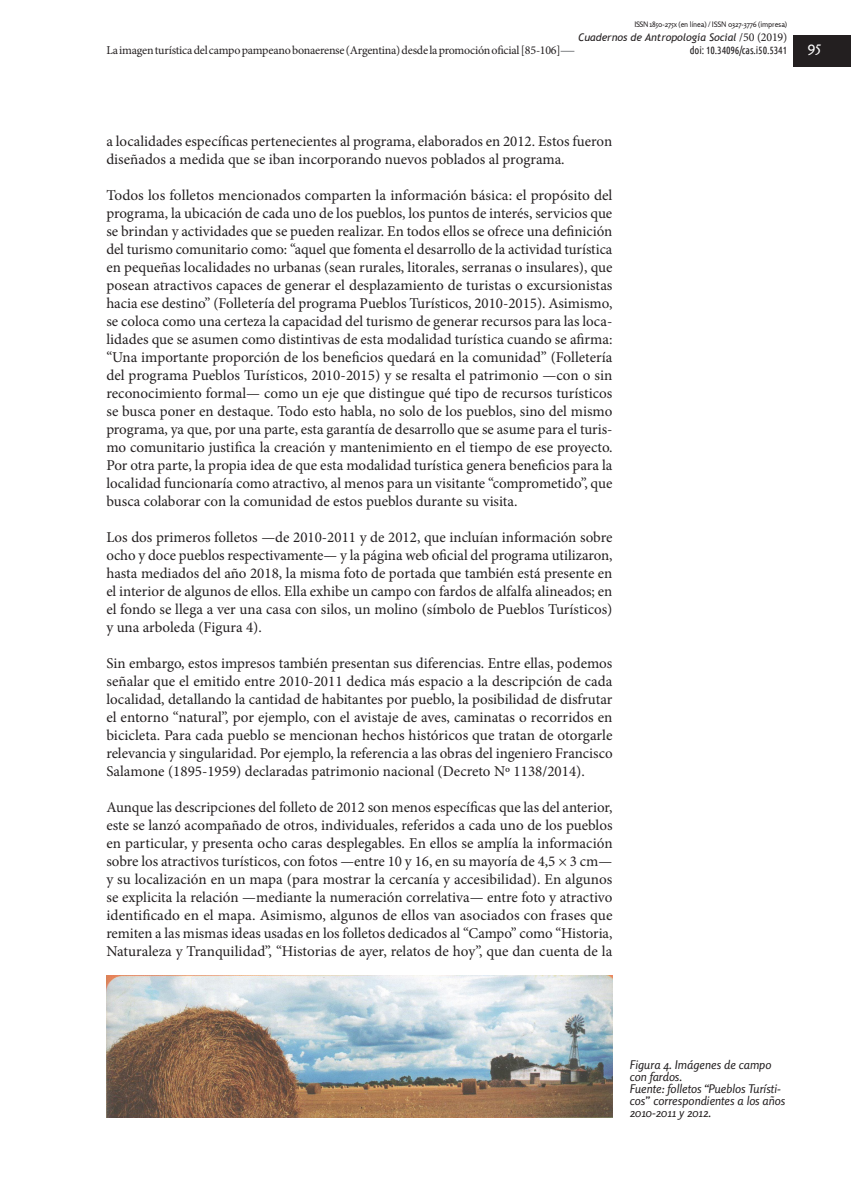
<style>
.page{position:relative;width:851px;height:1191px;background:#fff}
.page>*{position:absolute;margin:0;border:0;box-sizing:border-box;transform-origin:0 0}
.Art____Texto_princip{font:15px/18px "Minion Pro";color:#231f20;text-align:justify}
.t1{font:15px "Rosario";color:#fff}
.Img____Epígrafe_infe{font:italic 12px/12px "Rosario";color:#231f20}
.t2{font:12px "Minion Pro";letter-spacing:-.02em;color:#231f20}
.t3{font:italic 10.5px "Trebuchet MS";color:#231f20}
.t4{font:10.5px "Ubuntu Condensed";letter-spacing:-.01em;color:#231f20}
.t5{font:7.5px "Rosario";letter-spacing:-.02em;color:#231f20}
.s1{font-family:"Minion Pro";font-style:normal;font-size:12px}
.s2{font-style:italic}
</style>
<div class="page">
<hr style="left:142px;top:51px;width:432px;height:1px;background:#808285">
<div style="left:793px;top:35px;width:57px;height:31px;background:#231f20"></div>
<div style="left:106px;top:43px;width:454px;height:15px;background:#fff"></div>
<img style="left:106px;top:975px;width:506px;height:143px">
<p class="t5" style="left:634px;top:20px;width:154px">ISSN 1850-275x (en línea) / ISSN 0327-3776 (impresa)</p>
<p class="t3" style="left:578px;top:31px;width:210px">Cuadernos de Antropología Social <span class="s1">/50 (2019)</span></p>
<p class="t2" style="left:106px;top:42px;width:455px">La imagen turística del campo pampeano bonaerense (Argentina) desde la promoción oficial [85<span class="s2">-</span>106]</p>
<p class="t4" style="left:689px;top:44px;width:99px">doi: 10.34096/cas.i50.5341</p>
<p class="t1" style="left:807px;top:38px;width:15px">95</p>
<p class="Art____Texto_princip" style="left:106px;top:132px;width:507px">a localidades específicas pertenecientes al programa, elaborados en 2012. Estos fueron diseñados a medida que se iban incorporando nuevos poblados al programa.</p>
<p class="Art____Texto_princip" style="left:106px;top:186px;width:507px">Todos los folletos mencionados comparten la información básica: el propósito del programa, la ubicación de cada uno de los pueblos, los puntos de interés, servicios que se brindan y actividades que se pueden realizar. En todos ellos se ofrece una definición del turismo comunitario como: “aquel que fomenta el desarrollo de la actividad turística en pequeñas localidades no urbanas (sean rurales, litorales, serranas o insulares), que posean atractivos capaces de generar el desplazamiento de turistas o excursionistas hacia ese destino” (Folletería del programa Pueblos Turísticos, 2010-2015). Asimismo, se coloca como una certeza la capacidad del turismo de generar recursos para las loca&shy;lidades que se asumen como distintivas de esta modalidad turística cuando se afirma: “Una importante proporción de los beneficios quedará en la comunidad” (Folletería del programa Pueblos Turísticos, 2010-2015) y se resalta el patrimonio —con o sin reconocimiento formal— como un eje que distingue qué tipo de recursos turísticos se busca poner en destaque. Todo esto habla, no solo de los pueblos, sino del mismo programa, ya que, por una parte, esta garantía de desarrollo que se asume para el turis&shy;mo comunitario justifica la creación y mantenimiento en el tiempo de ese proyecto.<br>Por otra parte, la propia idea de que esta modalidad turística genera beneficios para la localidad funcionaría como atractivo, al menos para un visitante “comprometido”, que busca colaborar con la comunidad de estos pueblos durante su visita.</p>
<p class="Art____Texto_princip" style="left:106px;top:528px;width:507px">Los dos primeros folletos —de 2010-2011 y de 2012, que incluían información sobre ocho y doce pueblos respectivamente— y la página web oficial del programa utilizaron, hasta mediados del año 2018, la misma foto de portada que también está presente en el interior de algunos de ellos. Ella exhibe un campo con fardos de alfalfa alineados; en el fondo se llega a ver una casa con silos, un molino (símbolo de Pueblos Turísticos) y una arboleda (Figura 4).</p>
<p class="Art____Texto_princip" style="left:106px;top:654px;width:507px">Sin embargo, estos impresos también presentan sus diferencias. Entre ellas, podemos señalar que el emitido entre 2010-2011 dedica más espacio a la descripción de cada localidad, detallando la cantidad de habitantes por pueblo, la posibilidad de disfrutar el entorno “natural”, por ejemplo, con el avistaje de aves, caminatas o recorridos en bicicleta. Para cada pueblo se mencionan hechos históricos que tratan de otorgarle relevancia y singularidad. Por ejemplo, la referencia a las obras del ingeniero Francisco Salamone (1895-1959) declaradas patrimonio nacional (Decreto Nº 1138/2014).</p>
<p class="Art____Texto_princip" style="left:106px;top:798px;width:507px">Aunque las descripciones del folleto de 2012 son menos específicas que las del anterior, este se lanzó acompañado de otros, individuales, referidos a cada uno de los pueblos en particular, y presenta ocho caras desplegables. En ellos se amplía la información sobre los atractivos turísticos, con fotos —entre 10 y 16, en su mayoría de 4,5 × 3 cm— y su localización en un mapa (para mostrar la cercanía y accesibilidad). En algunos se explicita la relación —mediante la numeración correlativa— entre foto y atractivo identificado en el mapa. Asimismo, algunos de ellos van asociados con frases que remiten a las mismas ideas usadas en los folletos dedicados al “Campo” como “Historia, Naturaleza y Tranquilidad”, “Historias de ayer, relatos de hoy”, que dan cuenta de la</p>
<p class="Img____Epígrafe_infe" style="left:629px;top:1058px;width:157px">Figura 4. Imágenes de campo con fardos.<br>Fuente: folletos “Pueblos Turísti&shy;cos” correspondientes a los años<br>2010-2011 y 2012.</p>
</div>
